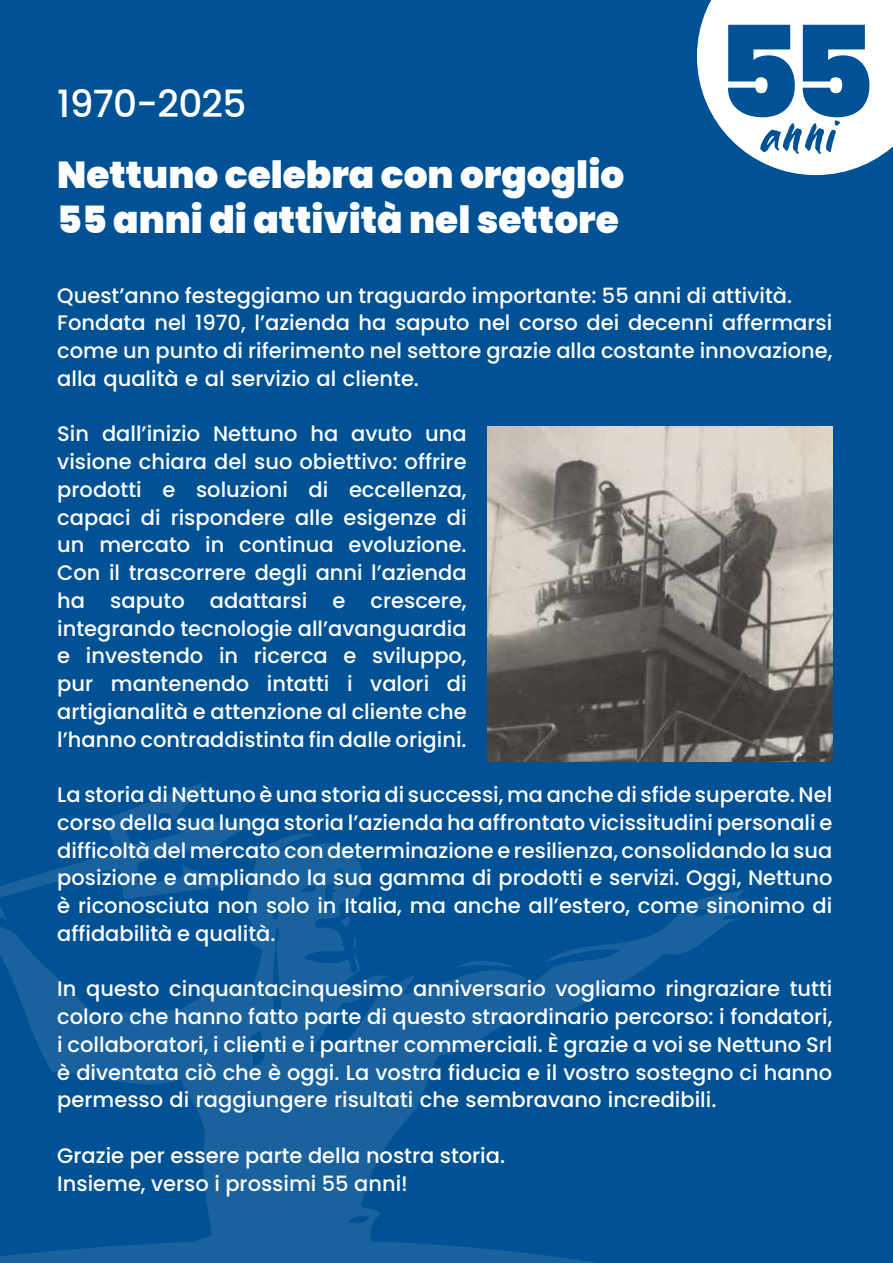
<style>
.page{position:relative;width:893px;height:1263px;background:#005294}
.page>*{position:absolute;margin:0;border:0;box-sizing:border-box;transform-origin:0 0}
.t1{font:57px "Six Hands Brush";color:#005294}
.t2{font:900 37.5px/45px "Poppins";color:#fff}
.t3{font:500 37.5px "Poppins";letter-spacing:-.02em;color:#fff}
.t4{font:500 21px/27.8px "Poppins";color:#fff;text-align:justify}
</style>
<div class="page">
<svg style="left:0;top:783px;width:749px;height:480px"></svg>
<img style="left:488px;top:427px;width:344px;height:334px">
<svg style="left:697px;top:0;width:196px;height:175px;background:#dfe9f1"></svg>
<h2 class="t3" style="left:57px;top:82px;width:191px">1970-2025</h2>
<h2 class="t2" style="left:57px;top:153px;width:568px">Nettuno celebra con orgoglio<br>55 anni di attività nel settore</h2>
<h1 class="t1" style="left:716px;top:95px;width:160px"><sup>55</sup>anni</h1>
<p class="t4" style="left:57px;top:282px;width:777px;text-align:left">Quest’anno festeggiamo un traguardo importante: 55 anni di attività.<br>Fondata nel 1970, l’azienda ha saputo nel corso dei decenni affermarsi come un punto di riferimento nel settore grazie alla costante innovazione, alla qualità e al servizio al cliente.</p>
<p class="t4" style="left:57px;top:420px;width:411px">Sin dall’inizio Nettuno ha avuto una visione chiara del suo obiettivo: offrire prodotti e soluzioni di eccellenza, capaci di rispondere alle esigenze di un mercato in continua evoluzione.<br>Con il trascorrere degli anni l’azienda ha saputo adattarsi e crescere, integrando tecnologie all’avanguardia e investendo in ricerca e sviluppo, pur mantenendo intatti i valori di artigianalità e attenzione al cliente che l’hanno contraddistinta fin dalle origini.</p>
<p class="t4" style="left:57px;top:781px;width:777px">La storia di Nettuno è una storia di successi, ma anche di sfide superate. Nel corso della sua lunga storia l’azienda ha affrontato vicissitudini personali e difficoltà del mercato con determinazione e resilienza, consolidando la sua posizione e ampliando la sua gamma di prodotti e servizi. Oggi, Nettuno è riconosciuta non solo in Italia, ma anche all’estero, come sinonimo di affidabilità e qualità.</p>
<p class="t4" style="left:57px;top:975px;width:777px">In questo cinquantacinquesimo anniversario vogliamo ringraziare tutti coloro che hanno fatto parte di questo straordinario percorso: i fondatori, i collaboratori, i clienti e i partner commerciali. È grazie a voi se Nettuno Srl è diventata ciò che è oggi. La vostra fiducia e il vostro sostegno ci hanno permesso di raggiungere risultati che sembravano incredibili.</p>
<p class="t4" style="left:57px;top:1142px;width:449px">Grazie per essere parte della nostra storia.<br>Insieme, verso i prossimi 55 anni!</p>
</div>
